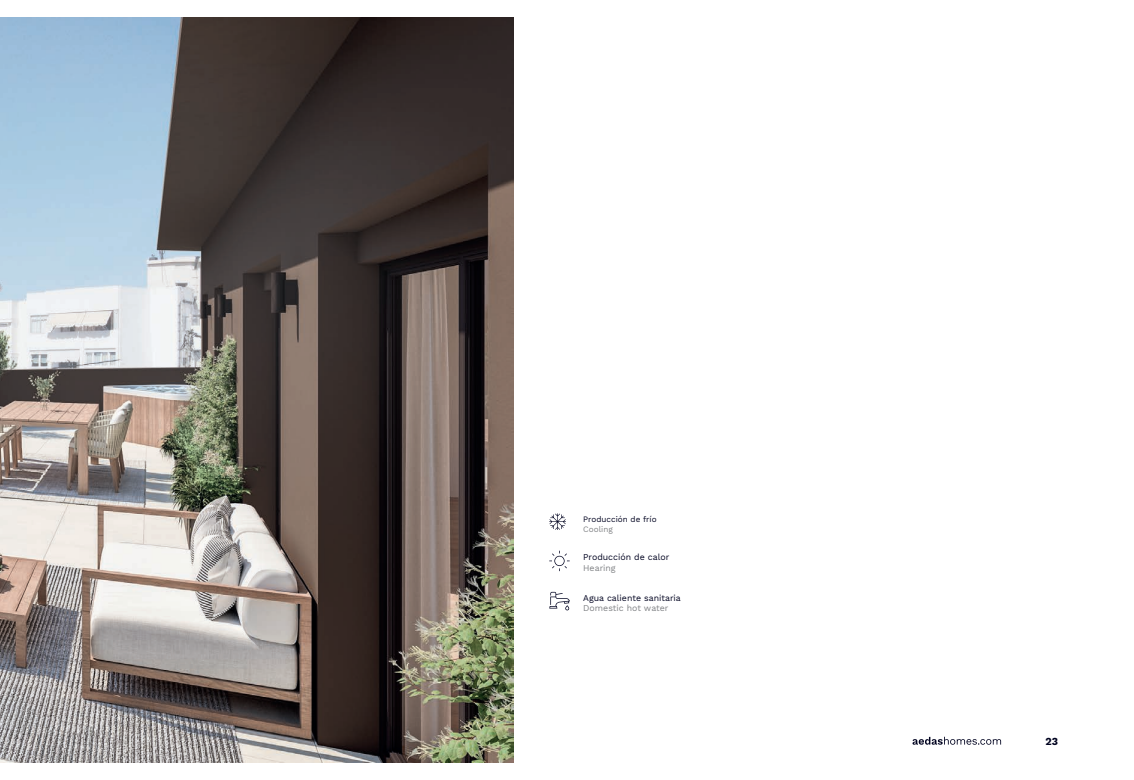
<style>
.page{position:relative;width:1134px;height:780px;background:#fff}
.page>*{position:absolute;margin:0;border:0;box-sizing:border-box;transform-origin:0 0}
.t1{font:700 10.62px "Work Sans";color:#000320}
.t2{font:8.75px "Work Sans";color:#000320}
.t3{font:8.75px "Work Sans";color:#808285}
.t4{font:8.12px "Work Sans";color:#000320}
.t5{font:8.12px "Work Sans";color:#808285}
</style>
<div class="page">
<img style="left:0;top:18px;width:514px;height:744px">
<svg style="left:912px;top:736px;width:89px;height:8px"></svg>
<svg style="left:549px;top:592px;width:21px;height:18px"></svg>
<svg style="left:549px;top:550px;width:21px;height:21px"></svg>
<svg style="left:549px;top:513px;width:17px;height:17px"></svg>
<p class="t4" style="left:583px;top:515px;width:75px">Producción de frío</p>
<p class="t5" style="left:583px;top:524px;width:31px">Cooling</p>
<p class="t2" style="left:583px;top:552px;width:87px">Producción de calor</p>
<p class="t3" style="left:583px;top:563px;width:34px">Hearing</p>
<p class="t2" style="left:583px;top:592px;width:99px">Agua caliente sanitaria</p>
<p class="t3" style="left:583px;top:603px;width:87px">Domestic hot water</p>
<p class="t1" style="left:1045px;top:734px;width:14px">23</p>
</div>
